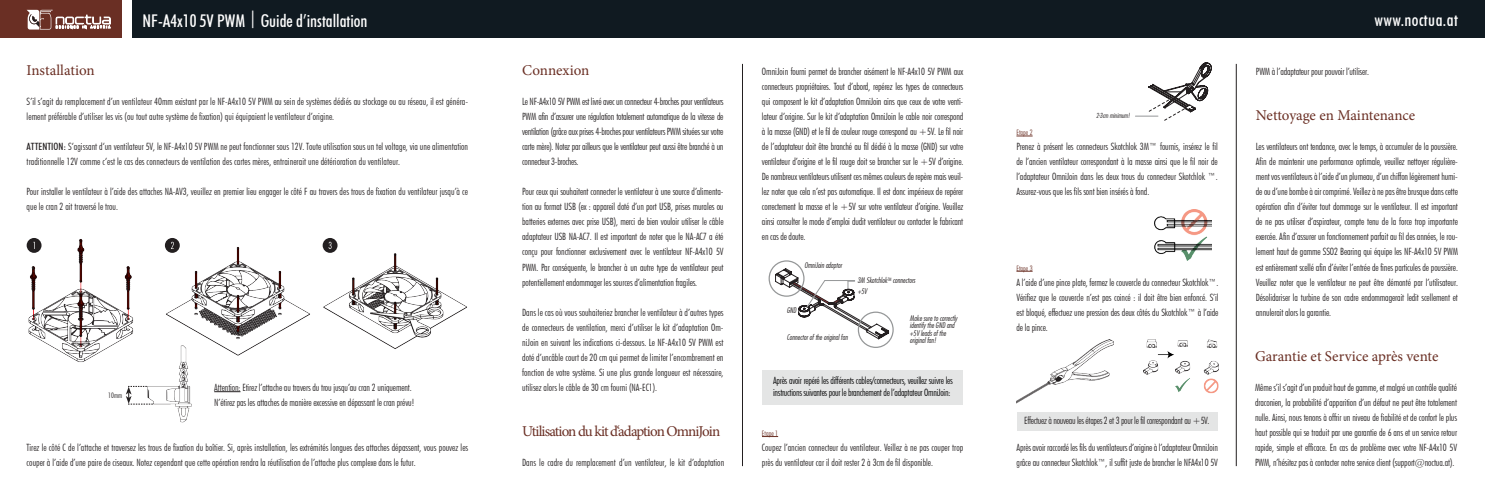
<style>
.page{position:relative;width:1485px;height:497px;background:#fff}
.page>*{position:absolute;margin:0;border:0;box-sizing:border-box;transform-origin:0 0}
.t1{font:500 condensed 17.5px "Futura BT";color:#fff}
.t2{font:500 condensed 17.5px "Futura BT";letter-spacing:.025em;color:#fff}
.t3{font:15px "Minion Pro";letter-spacing:-.01em;color:#6a2f24}
.t4{font:15px "Minion Pro";letter-spacing:-.06em;color:#6a2f24}
.t5{font:300 condensed 10px/15px "Futura BT";color:#231f20;text-align:justify}
.t6{font:300 condensed 10px/12px "Futura BT";letter-spacing:-.025em;color:#000001}
.t7{font:300 condensed 10px "Futura BT";letter-spacing:-.025em;color:#231f20}
.t8{font:7.5px/7.5px "Futura Lt Cn BT Italic";color:#231f20}
.t9{font:300 condensed 7.5px "Futura BT";color:#6a2f24}
.t10{font:300 condensed 7.5px "Futura BT";color:#231f20}
.t11{font:6.75px "Futura Lt Cn BT Italic";color:#231f20}
.s1{font-weight:500}
</style>
<div class="page">
<div style="left:0;top:0;width:121px;height:38px;background:#6a2f24"></div>
<svg style="left:27px;top:10px;width:83px;height:20px"></svg>
<div style="left:132px;top:0;width:1353px;height:38px;background:#101a21"></div>
<hr style="left:742px;top:64px;width:1px;height:401px;background:#231f20">
<div style="left:762px;top:369px;width:201px;height:35px;background:#e4e5e5"></div>
<svg style="left:762px;top:436px;width:16px;height:1px"></svg>
<svg style="left:214px;top:391px;width:26px;height:1px"></svg>
<img style="left:146px;top:356px;width:46px;height:67px">
<svg style="left:126px;top:385px;width:27px;height:19px"></svg>
<img style="left:27px;top:238px;width:106px;height:124px">
<svg style="left:165px;top:238px;width:15px;height:14px"></svg>
<img style="left:165px;top:245px;width:145px;height:111px">
<div style="left:323px;top:238px;width:14px;height:14px;background:#231f20;border-radius:50%"></div>
<svg style="left:329px;top:241px;width:2px;height:8px"></svg>
<img style="left:323px;top:251px;width:144px;height:98px">
<svg style="left:768px;top:260px;width:126px;height:88px"></svg>
<hr style="left:1236px;top:64px;width:1px;height:401px;background:#231f20">
<svg style="left:1135px;top:62px;width:76px;height:58px"></svg>
<svg style="left:1016px;top:271px;width:16px;height:1px"></svg>
<img style="left:1143px;top:339px;width:75px;height:54px">
<img style="left:1016px;top:339px;width:98px;height:65px">
<div style="left:1017px;top:411px;width:201px;height:19px;background:#e4e5e5"></div>
<img style="left:1154px;top:209px;width:57px;height:51px">
<svg style="left:1016px;top:136px;width:16px;height:1px"></svg>
<h1 class="t1" style="left:143px;top:10px;width:226px">NF-A4x10 5V PWM | Guide d’installation</h1>
<h1 class="t2" style="left:1374px;top:9px;width:85px">www.noctua.at</h1>
<h2 class="t3" style="left:27px;top:60px;width:70px">Installation</h2>
<h2 class="t3" style="left:522px;top:60px;width:69px">Connexion</h2>
<p class="t5" style="left:522px;top:94px;width:203px">Le NF-A4x10 5V PWM est livré avec un connecteur 4-broches pour ventilateurs PWM afin d’assurer une régulation totalement automatique de la vitesse de ventilation (grâce aux prises 4-broches pour ventilateurs PWM situées sur votre carte mère). Notez par ailleurs que le ventilateur peut aussi être branché à un connecteur 3-broches.</p>
<p class="t5" style="left:522px;top:184px;width:203px">Pour ceux qui souhaitent connecter le ventilateur à une source d’alimenta&shy;tion au format USB (ex : appareil doté d’un port USB, prises murales ou batteries externes avec prise USB), merci de bien vouloir utiliser le câble adaptateur USB NA-AC7. Il est important de noter que le NA-AC7 a été conçu pour fonctionner exclusivement avec le ventilateur NF-A4x10 5V PWM. Par conséquente, le brancher à un autre type de ventilateur peut potentiellement endommager les sources d’alimentation fragiles.</p>
<p class="t5" style="left:522px;top:304px;width:203px">Dans le cas où vous souhaiteriez brancher le ventilateur à d’autres types de connecteurs de ventilation, merci d’utiliser le kit d’adaptation Om&shy;niJoin en suivant les indications ci-dessous. Le NF-A4x10 5V PWM est doté d’uncâble court de 20 cm qui permet de limiter l’encombrement en fonction de votre système. Si une plus grande longueur est nécessaire, utilisez alors le câble de 30 cm fourni (NA-EC1).</p>
<h2 class="t4" style="left:522px;top:420px;width:199px">Utilisation du kit d‘adaption OmniJoin</h2>
<p class="t5" style="left:522px;top:454px;width:203px">Dans le cadre du remplacement d’un ventilateur, le kit d’adaptation</p>
<p class="t5" style="left:27px;top:94px;width:443px">S’il s’agit du remplacement d’un ventilateur 40mm existant par le NF-A4x10 5V PWM au sein de systèmes dédiés au stockage ou au réseau, il est généra&shy;lement préférable d’utiliser les vis (ou tout autre système de fixation) qui équipaient le ventilateur d’origine.</p>
<p class="t5" style="left:27px;top:139px;width:443px"><span class="s1">ATTENTION:</span> S‘agissant d‘un ventilateur 5V, le NF-A4x10 5V PWM ne peut fonctionner sous 12V. Toute utilisation sous un tel voltage, via une alimentation traditionnelle 12V comme c‘est le cas des connecteurs de ventilation des cartes mères, entrainerait une détérioration du ventilateur.</p>
<p class="t5" style="left:27px;top:184px;width:443px">Pour installer le ventilateur à l’aide des attaches NA-AV3, veuillez en premier lieu engager le côté F au travers des trous de fixation du ventilateur jusqu’à ce que le cran 2 ait traversé le trou.</p>
<p class="t5" style="left:214px;top:379px;width:201px">Attention: Etirez l’attache au travers du trou jusqu’au cran 2 uniquement.<br>N’étirez pas les attaches de manière excessive en dépassant le cran prévu!</p>
<p class="t10" style="left:108px;top:390px;width:16px">10mm</p>
<p class="t5" style="left:27px;top:439px;width:443px">Tirez le côté C de l’attache et traversez les trous de fixation du boîtier. Si, après installation, les extrémités longues des attaches dépassent, vous pouvez les couper à l’aide d’une paire de ciseaux. Notez cependant que cette opération rendra la réutilisation de l’attache plus complexe dans le futur.</p>
<p class="t5" style="left:762px;top:64px;width:203px">OmniJoin fourni permet de brancher aisément le NF-A4x10 5V PWM aux connecteurs propriétaires. Tout d’abord, repérez les types de connecteurs qui composent le kit d’adaptation OmniJoin ains que ceux de votre venti&shy;lateur d’origine. Sur le kit d’adaptation OmniJoin le cable noir correspond à la masse (GND) et le fil de couleur rouge correspond au +5V. Le fil noir de l’adaptateur doit être branché au fil dédié à la masse (GND) sur votre ventilateur d’origine et le fil rouge doit se brancher sur le +5V d’origine.<br>De nombreux ventilateurs utilisent ces mêmes couleurs de repère mais veuil&shy;lez noter que cela n’est pas automatique. Il est donc impérieux de repérer correctement la masse et le +5V sur votre ventilateur d’origine. Veuillez ainsi consulter le mode d‘emploi dudit ventilateur ou contacter le fabricant en cas de doute.</p>
<p class="t8" style="left:804px;top:261px;width:39px">OmniJoin adaptor</p>
<p class="t8" style="left:787px;top:305px;width:11px">GND</p>
<p class="t8" style="left:787px;top:332px;width:62px">Connector of the original fan</p>
<p class="t8" style="left:857px;top:276px;width:59px">3M Skotchlok<sup>TM</sup> connectors</p>
<p class="t8" style="left:857px;top:287px;width:11px">+5V</p>
<p class="t8" style="left:910px;top:314px;width:49px">Make sure to correctly identify the GND and +5V leads of the original fan!</p>
<p class="t6" style="left:773px;top:374px;width:181px">Après avoir repéré les différents cables/connecteurs, veuillez suivre les instructions suivantes pour le branchement de l’adaptateur OmniJoin:</p>
<p class="t9" style="left:762px;top:428px;width:18px">Etape 1</p>
<p class="t5" style="left:762px;top:439px;width:203px">Coupez l’ancien connecteur du ventilateur. Veillez à ne pas couper trop près du ventilateur car il doit rester 2 à 3cm de fil disponible.</p>
<p class="t11" style="left:1096px;top:111px;width:36px">2-3cm minimum!</p>
<p class="t9" style="left:1016px;top:128px;width:18px">Etape 2</p>
<p class="t5" style="left:1016px;top:139px;width:203px">Prenez à présent les connecteurs Skotchlok 3M™ fournis, insérez le fil de l’ancien ventilateur correspondant à la masse ainsi que le fil noir de l’adaptateur OmniJoin dans les deux trous du connecteur Skotchlok ™.<br>Assurez-vous que les fils sont bien insérés à fond.</p>
<p class="t9" style="left:1016px;top:263px;width:18px">Etape 3</p>
<p class="t5" style="left:1016px;top:274px;width:204px">A l’aide d’une pince plate, fermez le couvercle du connecteur Skotchlok™.<br>Vérifiez que le couvercle n’est pas coincé : il doit être bien enfoncé. S’il est bloqué, effectuez une pression des deux côtés du Skotchlok™ à l’aide de la pince.</p>
<p class="t7" style="left:1024px;top:414px;width:187px">Effectuez à nouveau les étapes 2 et 3 pour le fil correspondant au +5V.</p>
<p class="t5" style="left:1016px;top:439px;width:203px">Après avoir raccordé les fils du ventilateurs d’origine à l’adaptateur OmniJoin grâce au connecteur Skotchlok™, il suffit juste de brancher le NFA4x10 5V</p>
<p class="t5" style="left:1256px;top:64px;width:115px">PWM à l’adaptateur pour pouvoir l’utiliser.</p>
<h2 class="t3" style="left:1256px;top:105px;width:161px">Nettoyage en Maintenance</h2>
<p class="t5" style="left:1256px;top:139px;width:204px">Les ventilateurs ont tendance, avec le temps, à accumuler de la poussière.<br>Afin de maintenir une performance optimale, veuillez nettoyer régulière&shy;ment vos ventilateurs à l’aide d’un plumeau, d’un chiffon légèrement humi&shy;de ou d’une bombe à air comprimé. Veillez à ne pas être brusque dans cette opération afin d’éviter tout dommage sur le ventilateur. Il est important de ne pas utiliser d’aspirateur, compte tenu de la force trop importante exercée. Afin d’assurer un fonctionnement parfait au fil des années, le rou&shy;lement haut de gamme SSO2 Bearing qui équipe les NF-A4x10 5V PWM est entièrement scellé afin d’éviter l’entrée de fines particules de poussière.<br>Veuillez noter que le ventilateur ne peut être démonté par l’utilisateur.<br>Désolidariser la turbine de son cadre endommagerait ledit scellement et annulerait alors la garantie.</p>
<h2 class="t3" style="left:1255px;top:345px;width:185px">Garantie et Service après vente</h2>
<p class="t5" style="left:1255px;top:379px;width:203px">Même s’il s’agit d’un produit haut de gamme, et malgré un contrôle qualité draconien, la probabilité d’apparition d’un défaut ne peut être totalement nulle. Ainsi, nous tenons à offrir un niveau de fiabilité et de confort le plus haut possible qui se traduit par une garantie de 6 ans et un service retour rapide, simple et efficace. En cas de problème avec votre NF-A4x10 5V PWM, n’hésitez pas à contacter notre service client (support@noctua.at).</p>
</div>
